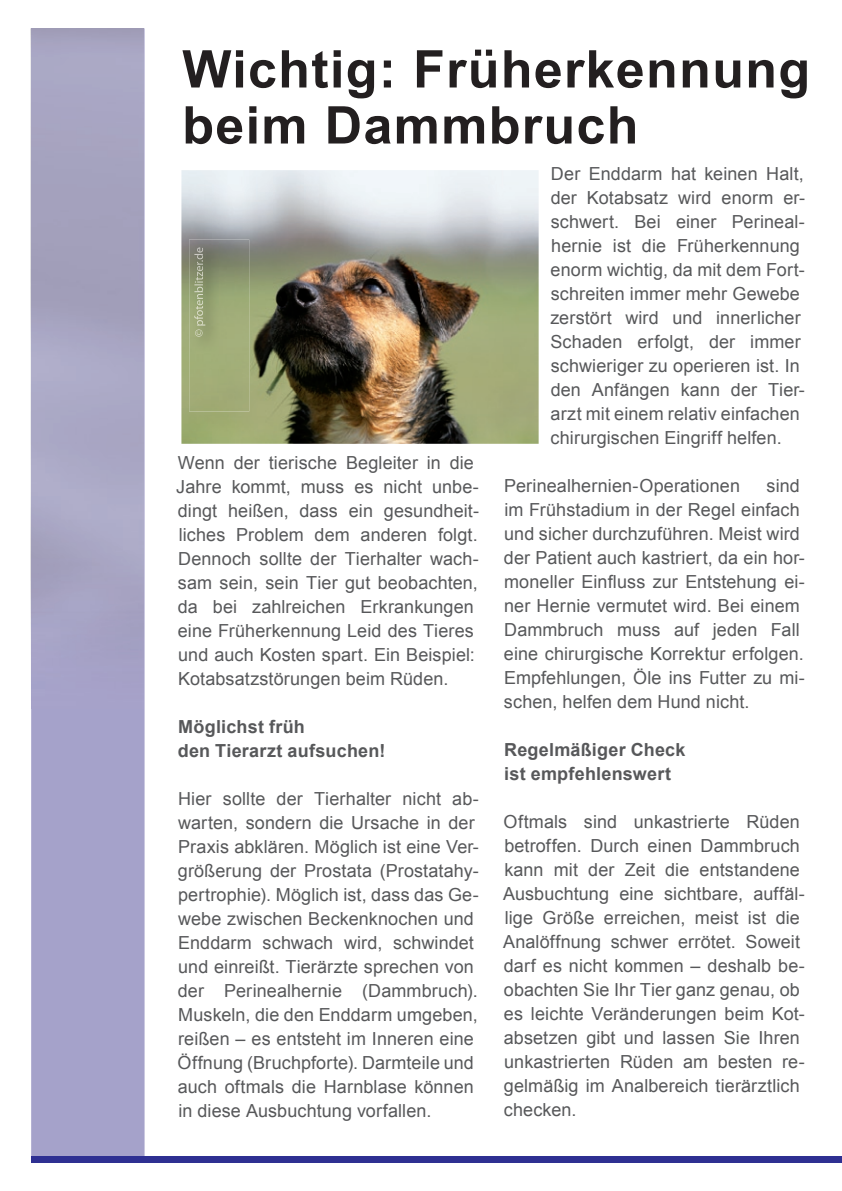
<style>
.page{position:relative;width:842px;height:1191px;background:#fff}
.page>*{position:absolute;margin:0;border:0;box-sizing:border-box;transform-origin:0 0}
.t1{font:700 52px/56px "Arial";letter-spacing:.025em;color:#231f20}
.t2{font:18px/24px "Arial";letter-spacing:.005em;color:#57585a}
.t3{font:700 18px/24px "Arial";letter-spacing:.015em;color:#57585a}
</style>
<div class="page">
<div style="left:31px;top:28px;width:114px;height:1129px;background:#a5a2ca"></div>
<div style="left:31px;top:1157px;width:811px;height:6px;background:#2e3092"></div>
<img style="left:31px;top:28px;width:113px;height:680px">
<img style="left:181px;top:170px;width:358px;height:274px">
<img style="left:189px;top:239px;width:60px;height:172px">
<img style="left:194px;top:247px;width:11px;height:90px">
<h1 class="t1" style="left:182px;top:43px;width:629px">Wichtig: Früherkennung beim Dammbruch</h1>
<p class="t2" style="left:176px;top:450px;width:304px">Wenn der tierische Begleiter in die Jahre kommt, muss es nicht unbe&shy;dingt heißen, dass ein gesundheit&shy;liches Problem dem anderen folgt.<br>Dennoch sollte der Tierhalter wach&shy;sam sein, sein Tier gut beobachten, da bei zahlreichen Erkrankungen eine Früherkennung Leid des Tieres und auch Kosten spart. Ein Beispiel:<br>Kotabsatzstörungen beim Rüden.</p>
<p class="t3" style="left:178px;top:715px;width:209px">Möglichst früh<br>den Tierarzt aufsuchen!</p>
<p class="t2" style="left:178px;top:786px;width:303px">Hier sollte der Tierhalter nicht ab&shy;warten, sondern die Ursache in der Praxis abklären. Möglich ist eine Ver&shy;größerung der Prostata (Prostatahy&shy;pertrophie). Möglich ist, dass das Ge&shy;webe zwischen Beckenknochen und Enddarm schwach wird, schwindet und einreißt. Tierärzte sprechen von der Perinealhernie (Dammbruch).<br>Muskeln, die den Enddarm umgeben, reißen – es entsteht im Inneren eine Öffnung (Bruchpforte). Darmteile und auch oftmals die Harnblase können in diese Ausbuchtung vorfallen.</p>
<p class="t2" style="left:550px;top:162px;width:256px">Der Enddarm hat keinen Halt, der Kotabsatz wird enorm er&shy;schwert. Bei einer Perineal&shy;hernie ist die Früherkennung enorm wichtig, da mit dem Fort&shy;schreiten immer mehr Gewebe zerstört wird und innerlicher<br>Schaden erfolgt, der immer schwieriger zu operieren ist. In den Anfängen kann der Tier&shy;arzt mit einem relativ einfachen chirurgischen Eingriff helfen.</p>
<p class="t2" style="left:504px;top:474px;width:237px">Perinealhernien-Operationen</p>
<p class="t2" style="left:504px;top:474px;width:303px;text-indent:263px">sind im Frühstadium in der Regel einfach und sicher durchzuführen. Meist wird der Patient auch kastriert, da ein hor&shy;moneller Einfluss zur Entstehung ei&shy;ner Hernie vermutet wird. Bei einem<br>Dammbruch muss auf jeden Fall eine chirurgische Korrektur erfolgen.<br>Empfehlungen, Öle ins Futter zu mi&shy;schen, helfen dem Hund nicht.</p>
<p class="t3" style="left:504px;top:738px;width:183px">Regelmäßiger Check ist empfehlenswert</p>
<p class="t2" style="left:503px;top:810px;width:303px">Oftmals sind unkastrierte Rüden betroffen. Durch einen Dammbruch kann mit der Zeit die entstandene Ausbuchtung eine sichtbare, auffäl&shy;lige Größe erreichen, meist ist die Analöffnung schwer errötet. Soweit darf es nicht kommen – deshalb be&shy;obachten Sie Ihr Tier ganz genau, ob es leichte Veränderungen beim Kot&shy;absetzen gibt und lassen Sie Ihren unkastrierten Rüden am besten re&shy;gelmäßig im Analbereich tierärztlich checken.</p>
</div>
